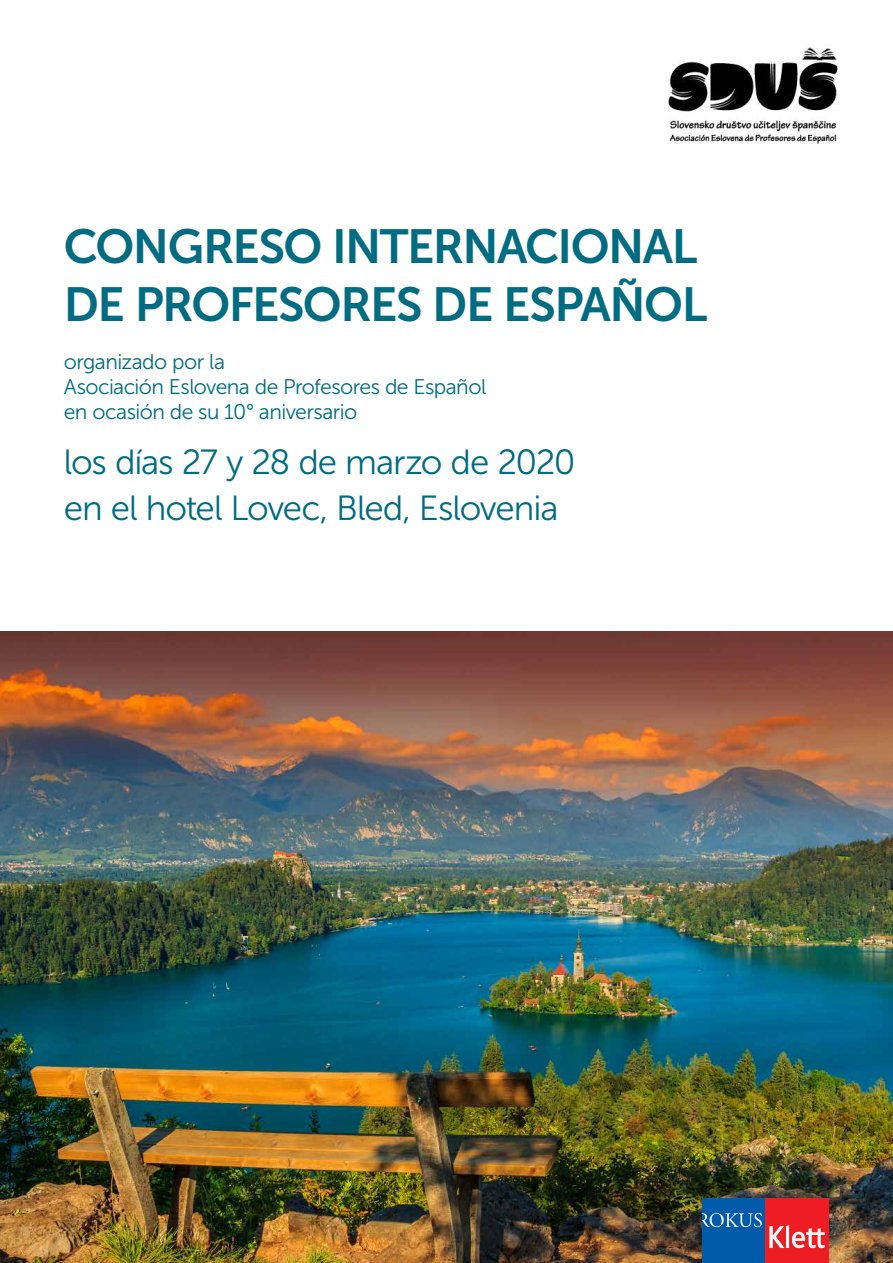
<style>
.page{position:relative;width:893px;height:1263px;background:#fff}
.page>*{position:absolute;margin:0;border:0;box-sizing:border-box;transform-origin:0 0}
.t1{font:47.7px/57.3px "Museo Sans 700";letter-spacing:-.03em;color:#006c81}
.t2{font:34.8px/45.5px "Museo Sans 300";letter-spacing:-.035em;color:#006c81}
.t3{font:21.15px/25px "Museo Sans 300";letter-spacing:-.025em;color:#006c81}
</style>
<div class="page">
<img style="left:668px;top:47px;width:170px;height:97px">
<img style="left:0;top:631px;width:893px;height:632px">
<div style="left:702px;top:1198px;width:63px;height:65px;background:#015aaa"></div>
<div style="left:765px;top:1198px;width:64px;height:65px;background:#ee1d23"></div>
<svg style="left:702px;top:1213px;width:60px;height:14px"></svg>
<svg style="left:769px;top:1225px;width:56px;height:24px"></svg>
<h1 class="t1" style="left:64px;top:218px;width:645px">CONGRESO INTERNACIONAL<br>DE PROFESORES DE ESPAÑOL</h1>
<p class="t3" style="left:64px;top:349px;width:424px">organizado por la<br>Asociación Eslovena de Profesores de Español en ocasión de su 10° aniversario</p>
<h2 class="t2" style="left:64px;top:440px;width:513px">los días 27 y 28 de marzo de 2020 en el hotel Lovec, Bled, Eslovenia</h2>
</div>
